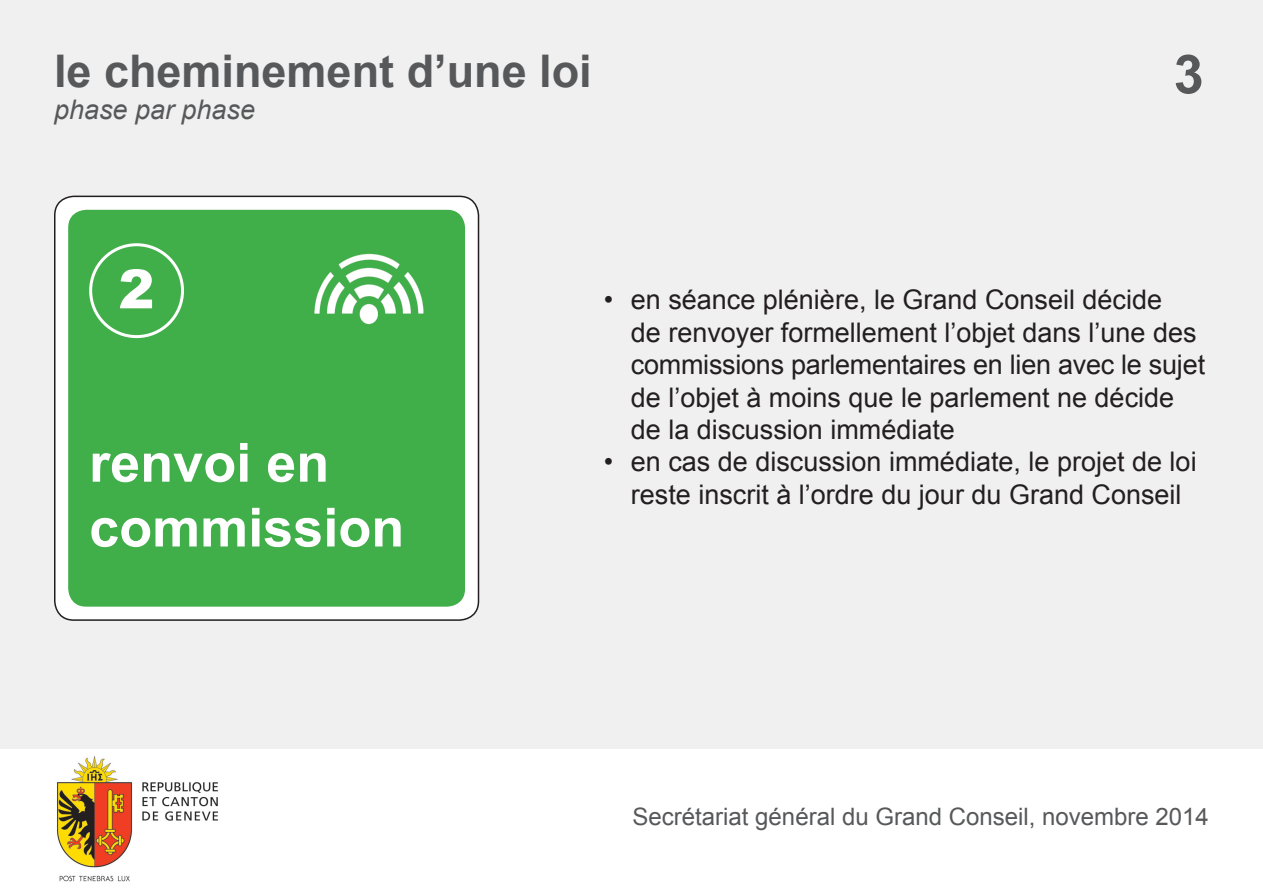
<style>
.page{position:relative;width:1263px;height:893px;background:#fff}
.page>*{position:absolute;margin:0;border:0;box-sizing:border-box;transform-origin:0 0}
.t1{font:700 54px/64.8px "Arial";color:#fff}
.t2{font:700 54px "Arial";color:#57585a}
.t3{font:900 54px "Arial";color:#fff}
.t4{font:700 45px "Arial";color:#57585a}
.t5{font:27px/32.4px "Arial";color:#231f20}
.t6{font:italic 27px "Arial";color:#57585a}
.t7{font:24px "Arial";color:#57585a}
</style>
<div class="page">
<div style="left:0;top:0;width:1263px;height:748px;background:#f0f0f0"></div>
<img style="left:57px;top:756px;width:161px;height:126px">
<div style="left:55px;top:196px;width:423px;height:424px;background:#fff;border-radius:19px"></div>
<div style="left:54px;top:196px;width:425px;height:425px;border:2px solid #231f20;border-radius:19px"></div>
<div style="left:68px;top:210px;width:397px;height:397px;background:#40ae49;border-radius:18px"></div>
<div style="left:89px;top:243px;width:95px;height:95px;border:3px solid #fff;border-radius:50%"></div>
<img style="left:315px;top:253px;width:109px;height:71px">
<p class="t4" style="left:54px;top:41px;width:539px">le cheminement d’une loi</p>
<p class="t6" style="left:54px;top:92px;width:203px">phase par phase</p>
<p class="t2" style="left:1174px;top:38px;width:32px">3</p>
<p class="t3" style="left:118px;top:250px;width:38px">2</p>
<p class="t1" style="left:89px;top:432px;width:317px">renvoi en commission</p>
<p class="t5" style="left:631px;top:284px;width:576px;text-indent:-27px">• en séance plénière, le Grand Conseil décide<br>de renvoyer formellement l’objet dans l’une des commissions parlementaires en lien avec le sujet de l’objet à moins que le parlement ne décide de la discussion immédiate</p>
<p class="t5" style="left:604px;top:446px;width:594px;text-align:center">• en cas de discussion immédiate, le projet de loi reste inscrit à l’ordre du jour du Grand Conseil</p>
<p class="t7" style="left:632px;top:801px;width:578px">Secrétariat général du Grand Conseil, novembre 2014</p>
</div>
